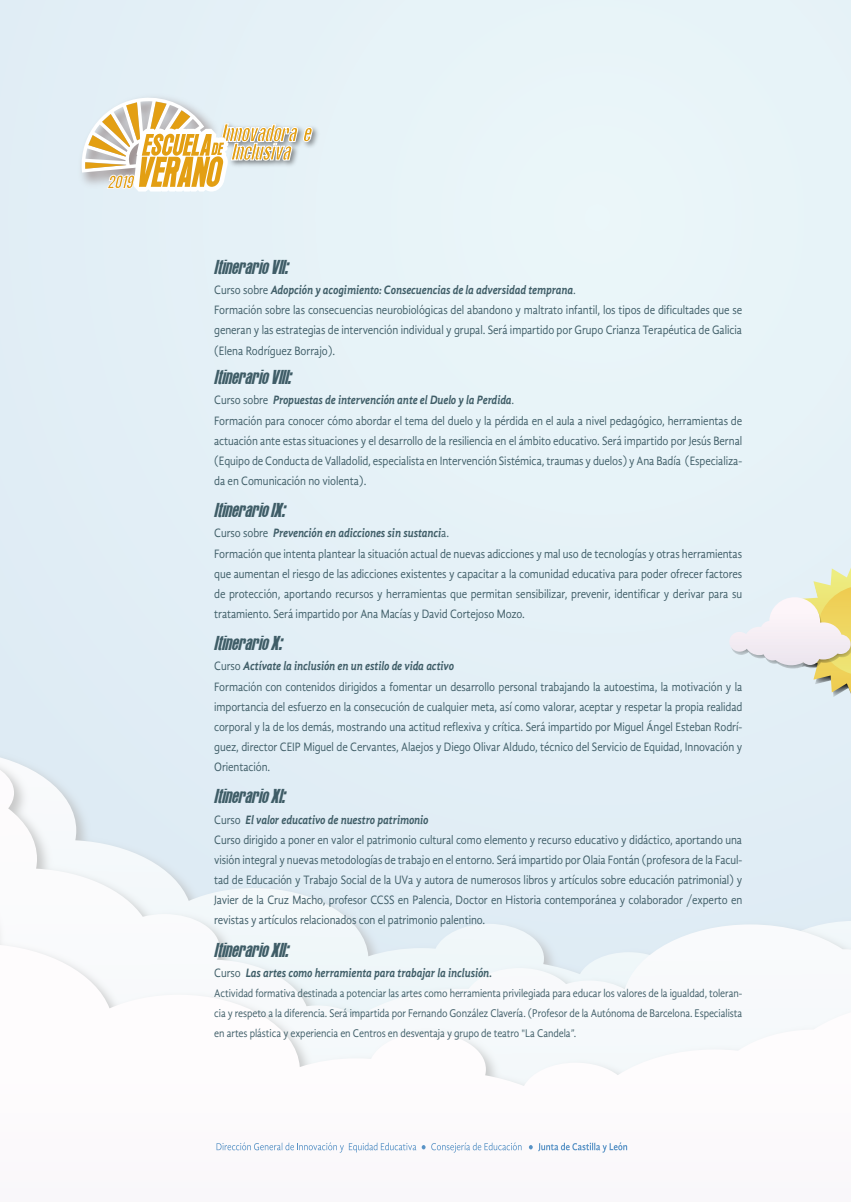
<style>
.page{position:relative;width:851px;height:1202px;background:#e5f1f7}
.page>*{position:absolute;margin:0;border:0;box-sizing:border-box;transform-origin:0 0}
.t1{font:italic 17.68px "Arroyo";letter-spacing:-.01em;color:#3f5d67;scale:.84 1}
.t2{font:12.51px/20.1px "Gandhi Sans";letter-spacing:-.01em;color:#3f5d67;scale:.87 1}
.t3{font:italic 700 12.51px "Gandhi Sans";letter-spacing:-.01em;color:#3f5d67;scale:.87 1}
.t4{font:11.46px/20.1px "Gandhi Sans";letter-spacing:-.01em;color:#3f5d67;text-align:justify;scale:.87 1}
.s1{font-weight:700;font-style:italic}
.s2{font-weight:400;font-style:normal}
</style>
<div class="page">
<svg style="left:0;top:759px;width:85px;height:61px"></svg>
<svg style="left:0;top:829px;width:851px;height:373px"></svg>
<svg style="left:730px;top:568px;width:121px;height:129px"></svg>
<img style="left:312px;top:127px;width:6px;height:19px">
<svg style="left:81px;top:97px;width:231px;height:95px"></svg>
<svg style="left:431px;top:1142px;width:90px;height:11px"></svg>
<svg style="left:216px;top:1142px;width:209px;height:11px;background:#dfe7f1"></svg>
<svg style="left:529px;top:1142px;width:98px;height:11px"></svg>
<h1 class="t1" style="left:214px;top:255px;width:89px">Itinerario VII:</h1>
<p class="t2" style="left:214px;top:280px;width:608px">Curso sobre <span class="s1">Adopción y acogimiento: Consecuencias de la adversidad temprana</span>.<br>Formación sobre las consecuencias neurobiológicas del abandono y maltrato infantil, los tipos de dificultades que se generan y las estrategias de intervención individual y grupal. Será impartido por Grupo Crianza Terapéutica de Galicia (Elena Rodríguez Borrajo).</p>
<h1 class="t1" style="left:214px;top:365px;width:93px">Itinerario VIII:</h1>
<p class="t2" style="left:214px;top:390px;width:608px">Curso sobre <span class="s1">Propuestas de intervención ante el Duelo y la Perdida</span>.<br>Formación para conocer cómo abordar el tema del duelo y la pérdida en el aula a nivel pedagógico, herramientas de actuación ante estas situaciones y el desarrollo de la resiliencia en el ámbito educativo. Será impartido por Jesús Bernal (Equipo de Conducta de Valladolid, especialista en Intervención Sistémica, traumas y duelos) y Ana Badía (Especializa&shy;da en Comunicación no violenta).</p>
<h1 class="t1" style="left:214px;top:498px;width:86px">Itinerario IX:</h1>
<p class="t2" style="left:214px;top:523px;width:608px">Curso sobre <span class="s1">Prevención en adicciones sin sustanci</span>a.<br>Formación que intenta plantear la situación actual de nuevas adicciones y mal uso de tecnologías y otras herramientas que aumentan el riesgo de las adicciones existentes y capacitar a la comunidad educativa para poder ofrecer factores de protección, aportando recursos y herramientas que permitan sensibilizar, prevenir, identificar y derivar para su tratamiento. Será impartido por Ana Macías y David Cortejoso Mozo.</p>
<h1 class="t1" style="left:214px;top:631px;width:82px">Itinerario X:</h1>
<p class="t2" style="left:214px;top:656px;width:608px">Curso <span class="s1">Actívate la inclusión en un estilo de vida activo<br></span>Formación con contenidos dirigidos a fomentar un desarrollo personal trabajando la autoestima, la motivación y la importancia del esfuerzo en la consecución de cualquier meta, así como valorar, aceptar y respetar la propia realidad corporal y la de los demás, mostrando una actitud reflexiva y crítica. Será impartido por Miguel Ángel Esteban Rodrí&shy;guez, director CEIP Miguel de Cervantes, Alaejos y Diego Olivar Aldudo, técnico del Servicio de Equidad, Innovación y Orientación.</p>
<h1 class="t1" style="left:214px;top:784px;width:86px">Itinerario XI:</h1>
<p class="t2" style="left:214px;top:809px;width:608px">Curso <span class="s1">El valor educativo de nuestro patrimonio<br></span>Curso dirigido a poner en valor el patrimonio cultural como elemento y recurso educativo y didáctico, aportando una visión integral y nuevas metodologías de trabajo en el entorno. Será impartido por Olaia Fontán (profesora de la Facul&shy;tad de Educación y Trabajo Social de la UVa y autora de numerosos libros y artículos sobre educación patrimonial) y Javier de la Cruz Macho, profesor CCSS en Palencia, Doctor en Historia contemporánea y colaborador /experto en revistas y artículos relacionados con el patrimonio palentino.</p>
<h1 class="t1" style="left:214px;top:937px;width:90px">Itinerario XII:</h1>
<p class="t3" style="left:214px;top:965px;width:321px"><span class="s2">Curso</span> Las artes como herramienta para trabajar la inclusión.</p>
<p class="t4" style="left:214px;top:983px;width:608px">Actividad formativa destinada a potenciar las artes como herramienta privilegiada para educar los valores de la igualdad, toleran&shy;cia y respeto a la diferencia. Será impartida por Fernando González Clavería. (Profesor de la Autónoma de Barcelona. Especialista en artes plástica y experiencia en Centros en desventaja y grupo de teatro "La Candela”.</p>
</div>
